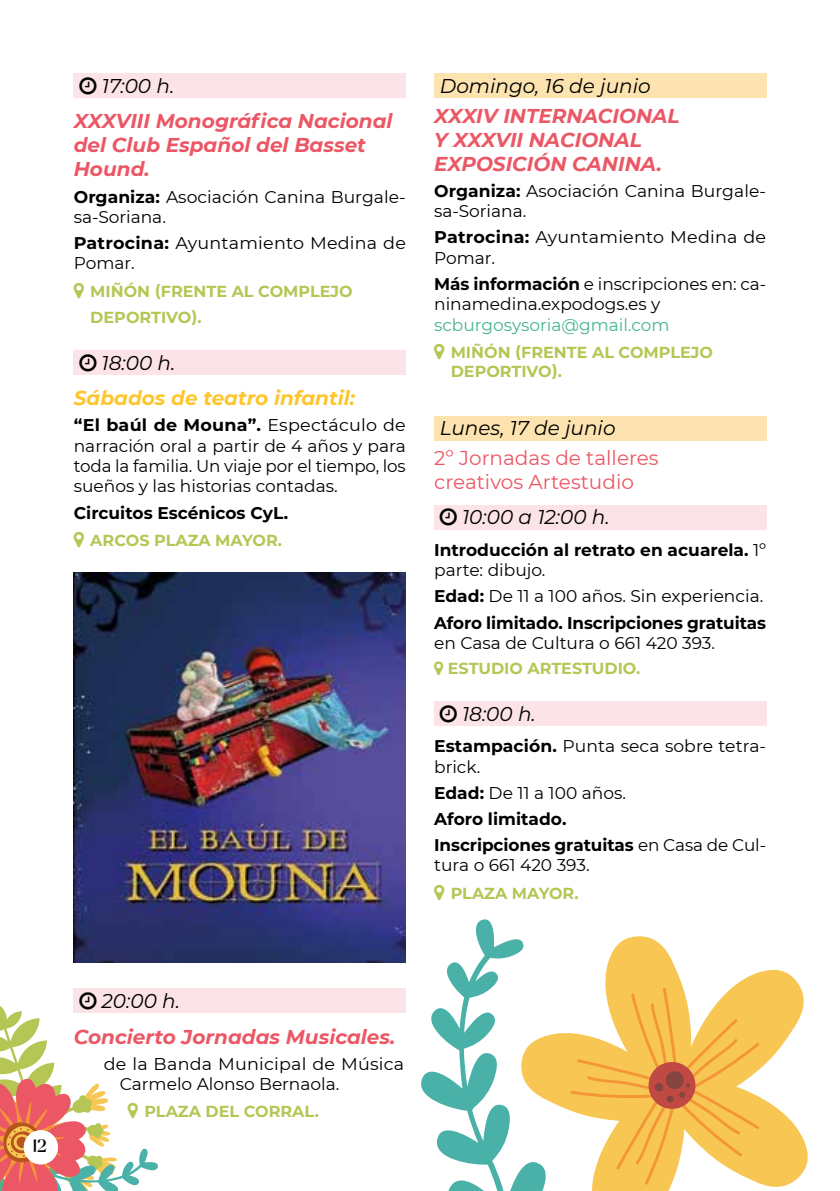
<style>
.page{position:relative;width:840px;height:1191px;background:#fff}
.page>*{position:absolute;margin:0;border:0;box-sizing:border-box;transform-origin:0 0}
.t1{font:italic 700 20px/24px "Montserrat";color:#eb5764}
.t2{font:italic 20px "Montserrat";color:#000}
.t3{font:20px/24px "Montserrat";color:#eb5764}
.t4{font:italic 700 20px "Montserrat";color:#fdc62c}
.t5{font:18px "Hugolers Free Personal";color:#000}
.t6{font:17px/20.4px "Montserrat";color:#000}
.t7{font:700 17px/26px "Montserrat";letter-spacing:-.005em;color:#000}
.t8{font:17px "Montserrat";color:#47b48f}
.t9{font:700 16px/26.4px "Montserrat";color:#b5c654}
.s1{font-weight:700}
.s2{font-weight:400}
</style>
<div class="page">
<div style="left:74px;top:74px;width:331px;height:24px;background:#fce3e7"></div>
<div style="left:74px;top:350px;width:331px;height:25px;background:#fce3e7"></div>
<div style="left:434px;top:74px;width:331px;height:24px;background:#fce3b0"></div>
<div style="left:434px;top:416px;width:331px;height:24px;background:#fce3b0"></div>
<div style="left:434px;top:505px;width:331px;height:24px;background:#fce3e7"></div>
<div style="left:434px;top:701px;width:331px;height:24px;background:#fce3e7"></div>
<svg style="left:421px;top:919px;width:387px;height:272px"></svg>
<img style="left:74px;top:572px;width:331px;height:390px">
<div style="left:74px;top:988px;width:331px;height:25px;background:#fce3e7"></div>
<svg style="left:0;top:992px;width:158px;height:199px"></svg>
<p class="t2" style="left:102px;top:72px;width:74px">17:00 h.</p>
<p class="t1" style="left:74px;top:108px;width:320px">XXXVIII Monográfica Nacional del Club Español del Basset<br>Hound.</p>
<p class="t6" style="left:74px;top:186px;width:333px"><span class="s1">Organiza:</span> Asociación Canina Burgale&shy;sa-Soriana.</p>
<p class="t6" style="left:74px;top:232px;width:333px"><span class="s1">Patrocina:</span> Ayuntamiento Medina de<br>Pomar.</p>
<p class="t9" style="left:90px;top:277px;width:264px">MIÑÓN (FRENTE AL COMPLEJO<br>DEPORTIVO).</p>
<p class="t2" style="left:102px;top:349px;width:75px">18:00 h.</p>
<p class="t4" style="left:74px;top:384px;width:283px">Sábados de teatro infantil:</p>
<p class="t6" style="left:74px;top:414px;width:333px;text-align:justify"><span class="s1">“El baúl de Mouna”.</span> Espectáculo de narración oral a partir de 4 años y para toda la familia. Un viaje por el tiempo, los sueños y las historias contadas.</p>
<p class="t7" style="left:74px;top:498px;width:216px">Circuitos Escénicos CyL.</p>
<p class="t9" style="left:90px;top:526px;width:193px">ARCOS PLAZA MAYOR.</p>
<p class="t2" style="left:439px;top:72px;width:212px">Domingo, 16 de junio</p>
<p class="t1" style="left:434px;top:103px;width:247px">XXXIV INTERNACIONAL<br>Y XXXVII NACIONAL<br>EXPOSICIÓN CANINA.</p>
<p class="t6" style="left:434px;top:180px;width:333px"><span class="s1">Organiza:</span> Asociación Canina Burgale&shy;sa-Soriana.</p>
<p class="t6" style="left:434px;top:226px;width:333px"><span class="s1">Patrocina:</span> Ayuntamiento Medina de<br>Pomar.</p>
<p class="t6" style="left:434px;top:273px;width:333px"><span class="s1">Más información</span> e inscripciones en: ca&shy;ninamedina.expodogs.es y</p>
<p class="t8" style="left:434px;top:313px;width:237px">scburgosysoria@gmail.com</p>
<p class="t9" style="left:450px;top:342px;width:264px;line-height:19.2px">MIÑÓN (FRENTE AL COMPLEJO<br>DEPORTIVO).</p>
<p class="t2" style="left:439px;top:414px;width:177px">Lunes, 17 de junio</p>
<p class="t3" style="left:434px;top:445px;width:226px">2º Jornadas de talleres creativos Artestudio</p>
<p class="t2" style="left:462px;top:503px;width:149px">10:00 a 12:00 h.</p>
<p class="t7" style="left:434px;top:539px;width:333px;line-height:20.4px">Introducción al retrato en acuarela. <span class="s2">1º parte: dibujo.</span></p>
<p class="t7" style="left:434px;top:582px;width:333px">Edad: <span class="s2">De 11 a 100 años. Sin experiencia.<br></span>Aforo limitado. Inscripciones gratuitas</p>
<p class="t6" style="left:434px;top:632px;width:282px">en Casa de Cultura o 661 420 393.</p>
<p class="t9" style="left:447px;top:654px;width:194px">ESTUDIO ARTESTUDIO.</p>
<p class="t2" style="left:462px;top:699px;width:75px">18:00 h.</p>
<p class="t6" style="left:434px;top:735px;width:333px"><span class="s1">Estampación.</span> Punta seca sobre tetra&shy;brick.</p>
<p class="t7" style="left:434px;top:779px;width:333px">Edad: <span class="s2">De 11 a 100 años.<br></span>Aforo limitado.<br>Inscripciones gratuitas <span class="s2">en Casa de Cul-</span></p>
<p class="t6" style="left:434px;top:854px;width:157px">tura o 661 420 393.</p>
<p class="t9" style="left:450px;top:879px;width:129px">PLAZA MAYOR.</p>
<p class="t5" style="left:33px;top:1135px;width:16px">12</p>
<p class="t2" style="left:102px;top:987px;width:80px">20:00 h.</p>
<p class="t1" style="left:74px;top:1023px;width:323px">Concierto Jornadas Musicales.</p>
<p class="t6" style="left:120px;top:1052px;width:286px;text-indent:-16px">de la Banda Municipal de Música<br>Carmelo Alonso Bernaola.</p>
<p class="t9" style="left:144px;top:1097px;width:176px">PLAZA DEL CORRAL.</p>
</div>
